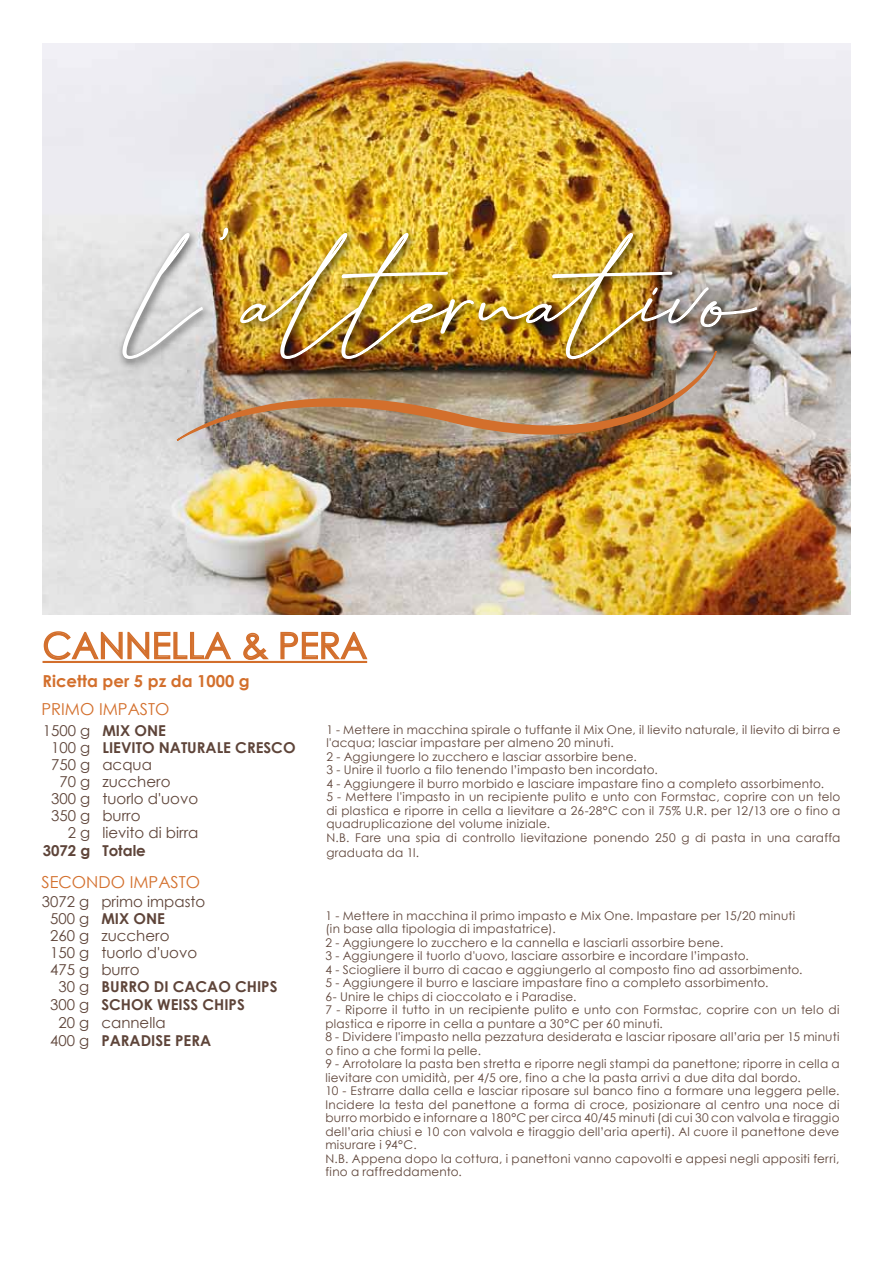
<style>
.page{position:relative;width:893px;height:1263px;background:#fff}
.page>*{position:absolute;margin:0;border:0;box-sizing:border-box;transform-origin:0 0}
.t1{font:36px "Century Gothic";color:#d36f2c}
.t2{font:16.5px "Century Gothic";color:#d36f2c}
.t3{font:700 16.5px "Century Gothic";color:#d36f2c}
.t4{font:15px "Century Gothic";color:#5e4439}
.t5{font:700 15px "Century Gothic";color:#5e4439}
.t6{font:12px/13.5px "Century Gothic";letter-spacing:.025em;color:#5e4439}
.s1{font-weight:400}
.s2{font-weight:700}
</style>
<div class="page">
<img style="left:42px;top:44px;width:808px;height:570px">
<hr style="left:43px;top:661px;width:324px;height:2px;background:#d36f2c">
<svg style="left:43px;top:631px;width:189px;height:30px"></svg>
<svg style="left:242px;top:632px;width:28px;height:29px"></svg>
<svg style="left:280px;top:631px;width:88px;height:29px"></svg>
<img style="left:175px;top:370px;width:552px;height:72px">
<div style="left:118px;top:223px;width:650px;height:147px;background:#000;opacity:.75"></div>
<svg style="left:121px;top:232px;width:83px;height:128px;background:#d7d7d7"></svg>
<svg style="left:219px;top:226px;width:11px;height:15px"></svg>
<img style="left:238px;top:232px;width:521px;height:128px">
<h1 class="t1" style="left:43px;top:620px;width:25px">cannella</h1>
<h1 class="t1" style="left:241px;top:620px;width:60px">&amp; pera</h1>
<h2 class="t3" style="left:43px;top:669px;width:209px">RICETTA PER 5 PZ DA 1000 G</h2>
<h2 class="t2" style="left:41px;top:697px;width:130px">PRIMO IMPASTO</h2>
<p class="t5" style="left:43px;top:719px;width:125px"><span class="s1">1500 g</span> MIX ONE</p>
<p class="t6" style="left:326px;top:722px;width:516px">1 - Mettere in macchina spirale o tuffante il Mix One, il lievito naturale, il lievito di birra e l'acqua; lasciar impastare per almeno 20 minuti.<br>2 - Aggiungere lo zucchero e lasciar assorbire bene.<br>3 - Unire il tuorlo a filo tenendo l’impasto ben incordato.<br>4 - Aggiungere il burro morbido e lasciare impastare fino a completo assorbimento.<br>5 - Mettere l'impasto in un recipiente pulito e unto con Formstac, coprire con un telo di plastica e riporre in cella a lievitare a 26-28°C con il 75% U.R. per 12/13 ore o fino a quadruplicazione del volume iniziale.<br>N.B. Fare una spia di controllo lievitazione ponendo 250 g di pasta in una caraffa</p>
<p class="t6" style="left:326px;top:845px;width:94px">graduata da 1l.</p>
<p class="t5" style="left:51px;top:736px;width:224px"><span class="s1">100 g</span> LIEVITO NATU RALE CRESCO</p>
<p class="t4" style="left:51px;top:754px;width:102px">750 g acqua</p>
<p class="t4" style="left:60px;top:771px;width:113px">70 g zucchero</p>
<p class="t4" style="left:51px;top:788px;width:149px">300 g tuorlo d'uovo</p>
<p class="t4" style="left:51px;top:805px;width:91px">350 g burro</p>
<p class="t4" style="left:68px;top:822px;width:132px">2 g lievito di birra</p>
<p class="t5" style="left:43px;top:839px;width:105px">3072 G TOTALE</p>
<h2 class="t2" style="left:42px;top:870px;width:13px">secondo</h2>
<h2 class="t2" style="left:130px;top:870px;width:72px">IMPASTO</h2>
<p class="t4" style="left:42px;top:891px;width:165px">3072 g primo impasto</p>
<p class="t5" style="left:50px;top:907px;width:116px"><span class="s1">500 g</span> MIX ONE</p>
<p class="t4" style="left:50px;top:925px;width:121px">260 g zucchero</p>
<p class="t4" style="left:50px;top:942px;width:149px">150 g tuorlo d'uovo</p>
<p class="t4" style="left:50px;top:959px;width:91px">475 g burro</p>
<p class="t5" style="left:59px;top:975px;width:219px"><span class="s1">30 g</span> BURRO DI CACAO CH IPS</p>
<p class="t5" style="left:50px;top:993px;width:196px"><span class="s1">300 g</span> SCHOK WEISS CHIPS</p>
<p class="t4" style="left:59px;top:1012px;width:109px">20 g cannella</p>
<p class="t4" style="left:50px;top:1030px;width:62px">400 g <span class="s2">PARA</span></p>
<p class="t5" style="left:141px;top:1029px;width:45px">DISE PERA</p>
<p class="t6" style="left:325px;top:908px;width:516px">1 - Mettere in macchina il primo impasto e Mix One. Impastare per 15/20 minuti<br>(in base alla tipologia di impastatrice).<br>2 - Aggiungere lo zucchero e la cannella e lasciarli assorbire bene.<br>3 - Aggiungere il tuorlo d'uovo, lasciare assorbire e incordare l’impasto.<br>4 - Sciogliere il burro di cacao e aggiungerlo al composto fino ad assorbimento.<br>5 - Aggiungere il burro e lasciare impastare fino a completo assorbimento.<br>6- Unire le chips di cioccolato e i Paradise.<br>7 - Riporre il tutto in un recipiente pulito e unto con Formstac, coprire con un telo di plastica e riporre in cella a puntare a 30°C per 60 minuti.<br>8 - Dividere l'impasto nella pezzatura desiderata e lasciar riposare all’aria per 15 minuti o fino a che formi la pelle.<br>9 - Arrotolare la pasta ben stretta e riporre negli stampi da panettone; riporre in cella a lievitare con umidità, per 4/5 ore, fino a che la pasta arrivi a due dita dal bordo.<br>10 - Estrarre dalla cella e lasciar riposare sul banco fino a formare una leggera pelle.<br>Incidere la testa del panettone a forma di croce, posizionare al centro una noce di burro morbido e infornare a 180°C per circa 40/45 minuti (di cui 30 con valvola e tiraggio dell’aria chiusi e 10 con valvola e tiraggio dell’aria aperti). Al cuore il panettone deve misurare i 94°C.<br>N.B. Appena dopo la cottura, i panettoni vanno capovolti e appesi negli appositi ferri, fino a raffreddamento.</p>
</div>
